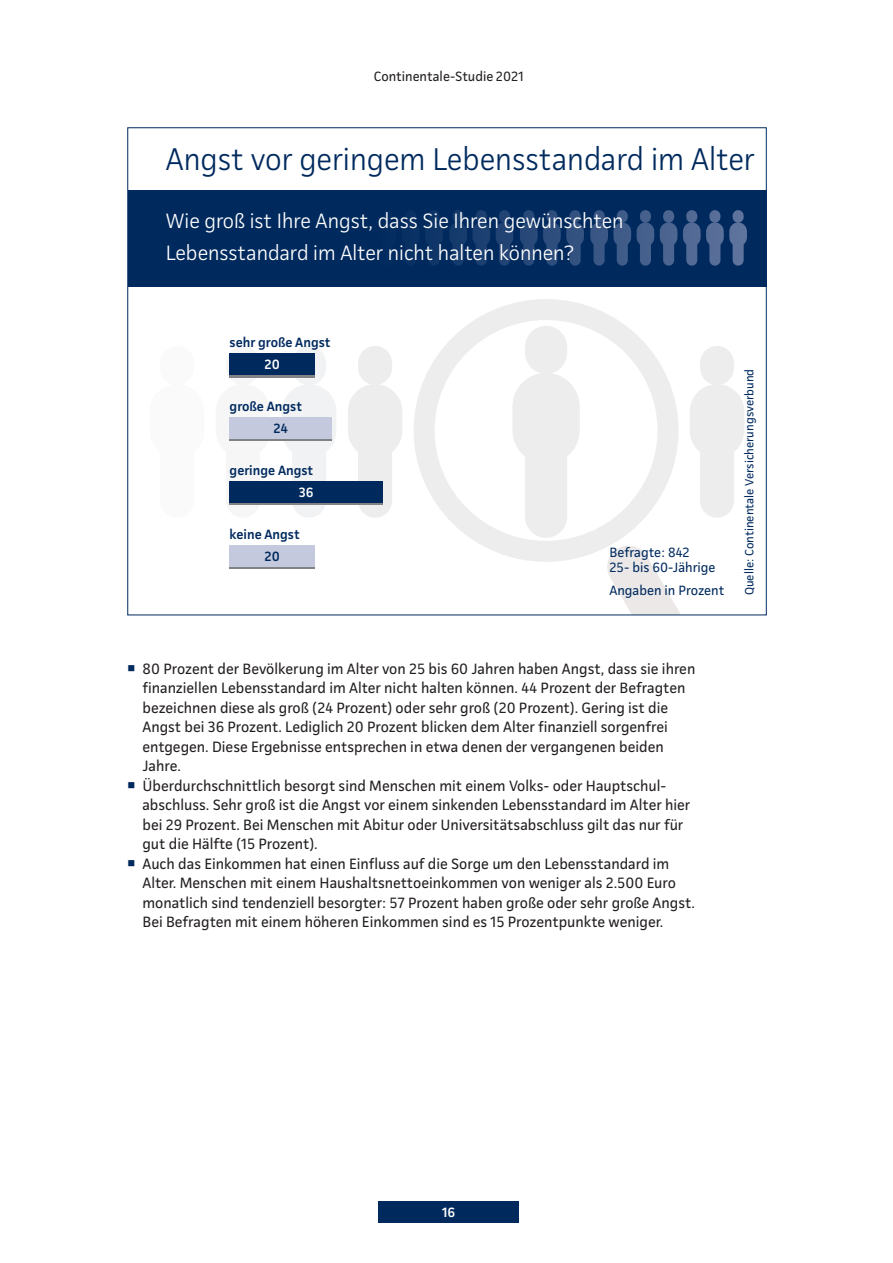
<style>
.page{position:relative;width:893px;height:1263px;background:#fff}
.page>*{position:absolute;margin:0;border:0;box-sizing:border-box;transform-origin:0 0}
.Grafikheadline{font:300 31.5px "Continentale Pro";color:#002a5e}
.Fragestellung{font:300 20.85px/32.1px "Continentale Pro";color:#fff}
.t1{font:15px/19.5px "Continentale Pro";color:#231f20}
.Säulenlegende{font:600 13.5px "Continentale Pro";color:#002a5e}
.Befragte_Angaben_in{font:13.5px/15px "Continentale Pro";color:#002a5e}
.t2{font:13.5px "Continentale Pro";color:#231f20}
.Prozent_in_Weiß{font:600 13.5px "Continentale Pro";color:#fff}
.Prozent_in_Blau{font:600 13.5px "Continentale Pro";color:#002a5e}
.Quelle{font:12px "Continentale Pro";color:#002a5e}
</style>
<div class="page">
<div style="left:358px;top:363px;width:34px;height:5px;background:#ededee"></div>
<div style="left:348px;top:411px;width:54px;height:20px;background:#ededee"></div>
<div style="left:358px;top:402px;width:34px;height:99px;background:#ededee"></div>
<div style="left:414px;top:299px;width:264px;height:263px;border:21px solid #e1e2e4;border-radius:50%"></div>
<div style="left:525px;top:395px;width:42px;height:122px;background:#ededee"></div>
<div style="left:525px;top:347px;width:42px;height:6px;background:#ededee"></div>
<div style="left:512px;top:406px;width:68px;height:24px;background:#ededee"></div>
<div style="left:700px;top:402px;width:34px;height:99px;background:#ededee"></div>
<div style="left:700px;top:363px;width:34px;height:5px;background:#ededee"></div>
<div style="left:690px;top:411px;width:54px;height:20px;background:#ededee"></div>
<div style="left:292px;top:402px;width:34px;height:99px;background:#f1f2f3"></div>
<div style="left:292px;top:363px;width:34px;height:5px;background:#f1f2f3"></div>
<div style="left:282px;top:411px;width:54px;height:20px;background:#f1f2f3"></div>
<div style="left:226px;top:402px;width:34px;height:99px;background:#f0f1f2"></div>
<div style="left:216px;top:411px;width:54px;height:20px;background:#f0f1f2"></div>
<div style="left:160px;top:402px;width:34px;height:99px;background:#f7f7f8"></div>
<div style="left:160px;top:363px;width:34px;height:5px;background:#f7f7f8"></div>
<div style="left:150px;top:411px;width:54px;height:20px;background:#f7f7f8"></div>
<svg style="left:604px;top:543px;width:76px;height:70px"></svg>
<div style="left:128px;top:190px;width:638px;height:97px;background:#002a5e"></div>
<div style="left:686px;top:228px;width:11px;height:32px;background:#526a94"></div>
<div style="left:683px;top:231px;width:18px;height:6px;background:#526a94"></div>
<div style="left:594px;top:228px;width:11px;height:32px;background:#3a5784"></div>
<div style="left:590px;top:231px;width:18px;height:6px;background:#395684"></div>
<div style="left:709px;top:228px;width:11px;height:32px;background:#586e98"></div>
<div style="left:706px;top:231px;width:18px;height:6px;background:#586e98"></div>
<div style="left:617px;top:228px;width:11px;height:32px;background:#405b88"></div>
<div style="left:613px;top:231px;width:18px;height:6px;background:#405b88"></div>
<div style="left:733px;top:228px;width:11px;height:32px;background:#6377a0"></div>
<div style="left:729px;top:231px;width:18px;height:6px;background:#6377a0"></div>
<div style="left:640px;top:228px;width:11px;height:32px;background:#46608c"></div>
<div style="left:637px;top:231px;width:17px;height:6px;background:#46608c"></div>
<div style="left:663px;top:228px;width:11px;height:32px;background:#4c6590"></div>
<div style="left:660px;top:231px;width:17px;height:6px;background:#4c6590"></div>
<div style="left:523px;top:228px;width:11px;height:32px;background:#274978"></div>
<div style="left:520px;top:231px;width:18px;height:6px;background:#274978"></div>
<div style="left:453px;top:228px;width:11px;height:32px;background:#153a6c"></div>
<div style="left:449px;top:231px;width:18px;height:6px;background:#153a6c"></div>
<div style="left:546px;top:228px;width:11px;height:32px;background:#2e4d7c"></div>
<div style="left:543px;top:231px;width:18px;height:6px;background:#2e4d7c"></div>
<div style="left:476px;top:228px;width:11px;height:32px;background:#1b3f70"></div>
<div style="left:472px;top:231px;width:18px;height:6px;background:#1b3f70"></div>
<div style="left:405px;top:228px;width:11px;height:32px;background:#093164"></div>
<div style="left:402px;top:231px;width:17px;height:6px;background:#093164"></div>
<div style="left:570px;top:228px;width:11px;height:32px;background:#345280"></div>
<div style="left:566px;top:231px;width:18px;height:6px;background:#335280"></div>
<div style="left:499px;top:228px;width:11px;height:32px;background:#214474"></div>
<div style="left:496px;top:231px;width:17px;height:6px;background:#214474"></div>
<div style="left:428px;top:228px;width:11px;height:32px;background:#0f3568"></div>
<div style="left:425px;top:231px;width:18px;height:6px;background:#0f3568"></div>
<div style="left:378px;top:1201px;width:141px;height:21px;background:#002a5e"></div>
<div style="left:230px;top:548px;width:85px;height:21px;background:linear-gradient(to right,#c4c9dd,#c4c9dd)"></div>
<div style="left:230px;top:545px;width:85px;height:21px;background:#c4c9dd"></div>
<div style="left:230px;top:420px;width:102px;height:21px;background:#808285"></div>
<div style="left:230px;top:417px;width:102px;height:22px;background:#c4c9dd"></div>
<div style="left:230px;top:356px;width:85px;height:21px;background:#808285"></div>
<div style="left:230px;top:353px;width:85px;height:22px;background:#002a5e"></div>
<div style="left:230px;top:484px;width:153px;height:21px;background:linear-gradient(to right,#002a5e,#002a5e)"></div>
<div style="left:230px;top:481px;width:153px;height:21px;background:#002a5e"></div>
<p class="t2" style="left:374px;top:69px;width:151px">Continentale-Studie 2021</p>
<p class="Grafikheadline" style="left:166px;top:141px;width:590px">Angst vor geringem Lebensstandard im Alter</p>
<p class="Fragestellung" style="left:166px;top:205px;width:459px">Wie groß ist Ihre Angst, dass Sie Ihren gewünschten<br>Lebensstandard im Alter nicht halten können?</p>
<p class="Säulenlegende" style="left:230px;top:334px;width:102px">sehr große Angst</p>
<p class="Prozent_in_Weiß" style="left:264px;top:356px;width:17px">20</p>
<p class="Säulenlegende" style="left:230px;top:398px;width:74px">große Angst</p>
<p class="Prozent_in_Blau" style="left:274px;top:420px;width:16px">24</p>
<p class="Säulenlegende" style="left:230px;top:462px;width:85px">geringe Angst</p>
<p class="Prozent_in_Weiß" style="left:299px;top:484px;width:16px">36</p>
<p class="Säulenlegende" style="left:230px;top:526px;width:72px">keine Angst</p>
<p class="Prozent_in_Blau" style="left:264px;top:548px;width:17px">20</p>
<p class="Befragte_Angaben_in" style="left:609px;top:544px;width:108px">Befragte: 842<br>25- bis 60-Jährige</p>
<p class="Befragte_Angaben_in" style="left:609px;top:583px;width:116px">Angaben in Prozent</p>
<p class="Quelle" style="left:742px;top:595px;width:228px;rotate:-90deg">Quelle: Continentale Versicherungsverbund</p>
<p class="t1" style="left:142px;top:659px;width:554px">80 Prozent der Bevölkerung im Alter von 25 bis 60 Jahren haben Angst, dass sie ihren finanziellen Lebensstandard im Alter nicht halten können. 44 Prozent der Befragten bezeichnen diese als groß (24 Prozent) oder sehr groß (20 Prozent). Gering ist die Angst bei 36 Prozent. Lediglich 20 Prozent blicken dem Alter finanziell sorgenfrei entgegen. Diese Ergebnisse entsprechen in etwa denen der vergangenen beiden Jahre.</p>
<p class="t1" style="left:142px;top:776px;width:549px">Überdurchschnittlich besorgt sind Menschen mit einem Volks- oder Hauptschul&shy;abschluss. Sehr groß ist die Angst vor einem sinkenden Lebensstandard im Alter hier bei 29 Prozent. Bei Menschen mit Abitur oder Universitätsabschluss gilt das nur für gut die Hälfte (15 Prozent).</p>
<p class="t1" style="left:142px;top:854px;width:554px">Auch das Einkommen hat einen Einfluss auf die Sorge um den Lebensstandard im Alter. Menschen mit einem Haushaltsnettoeinkommen von weniger als 2.500 Euro monatlich sind tendenziell besorgter: 57 Prozent haben große oder sehr große Angst.<br>Bei Befragten mit einem höheren Einkommen sind es 15 Prozentpunkte weniger.</p>
<p class="Prozent_in_Weiß" style="left:442px;top:1204px;width:15px">16</p>
</div>
